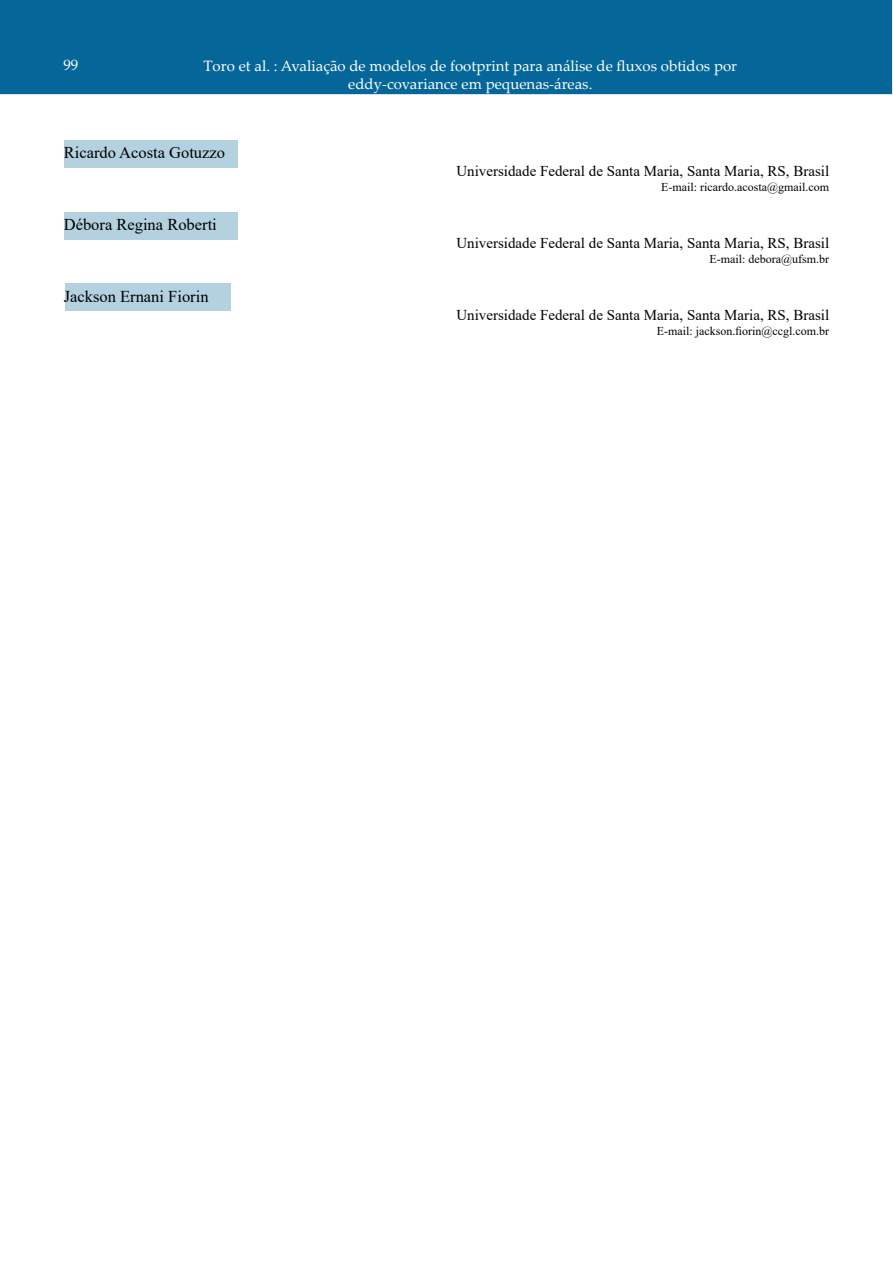
<style>
.page{position:relative;width:893px;height:1263px;background:#fff}
.page>*{position:absolute;margin:0;border:0;box-sizing:border-box;transform-origin:0 0}
.t1{font:16.5px "Times New Roman";color:#000}
.t2{font:15px "Times New Roman";color:#000}
.t3{font:15px/18px "Palatino Linotype";color:#fff;text-align:center}
.t4{font:12px "Times New Roman";color:#000}
</style>
<div class="page">
<div style="left:0;top:0;width:892px;height:94px;background:#056699"></div>
<div style="left:66px;top:283px;width:165px;height:28px;background:#b4d1e0"></div>
<div style="left:64px;top:212px;width:174px;height:28px;background:#b4d1e0"></div>
<div style="left:64px;top:140px;width:174px;height:28px;background:#b4d1e0"></div>
<p class="t3" style="left:63px;top:55px;width:16px">99</p>
<p class="t3" style="left:203px;top:57px;width:535px">Toro et al. : Avaliação de modelos de footprint para análise de fluxos obtidos por eddy-covariance em pequenas-áreas.</p>
<p class="t1" style="left:64px;top:141px;width:163px">Ricardo Acosta Gotuzzo</p>
<p class="t1" style="left:64px;top:213px;width:155px">Débora Regina Roberti</p>
<p class="t1" style="left:64px;top:285px;width:146px">Jackson Ernani Fiorin</p>
<p class="t2" style="left:456px;top:161px;width:374px">Universidade Federal de Santa Maria, Santa Maria, RS, Brasil</p>
<p class="t4" style="left:661px;top:178px;width:170px">E-mail: ricardo.acosta@gmail.com</p>
<p class="t2" style="left:456px;top:233px;width:374px">Universidade Federal de Santa Maria, Santa Maria, RS, Brasil</p>
<p class="t4" style="left:709px;top:250px;width:121px">E-mail: debora@ufsm.br</p>
<p class="t2" style="left:456px;top:305px;width:374px">Universidade Federal de Santa Maria, Santa Maria, RS, Brasil</p>
<p class="t4" style="left:657px;top:322px;width:174px">E-mail: jackson.fiorin@ccgl.com.br</p>
</div>
